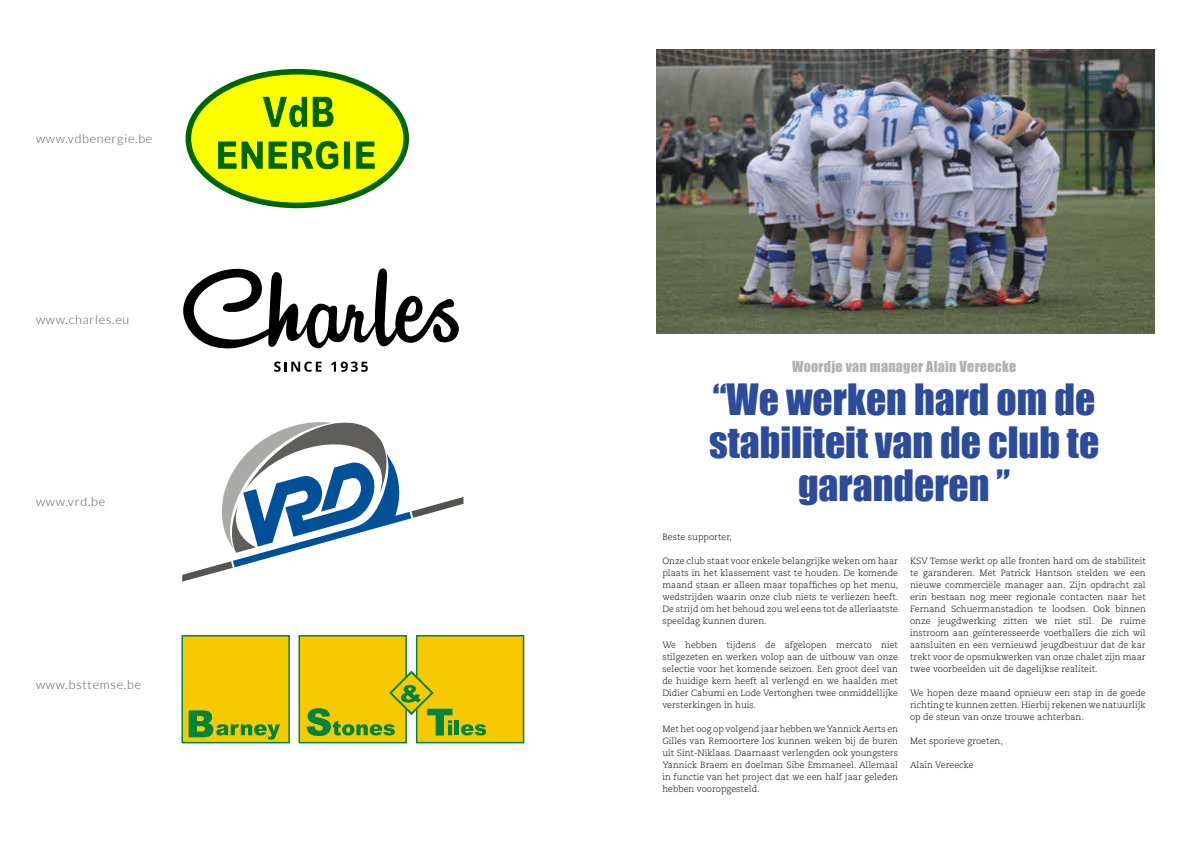
<style>
.page{position:relative;width:1191px;height:842px;background:#fff}
.page>*{position:absolute;margin:0;border:0;box-sizing:border-box;transform-origin:0 0}
.t1{font:39.6px/43px "Impact";color:#2c4b9b;text-align:center}
.t2{font:14px "Impact";letter-spacing:.02em;color:#b3b2b2}
.t3{font:300 12.4px "Lato";letter-spacing:.06em;color:#575756}
.t4{font:300 9px/12px "Caecilia";color:#000;text-align:justify}
</style>
<div class="page">
<svg style="left:183px;top:268px;width:276px;height:81px"></svg>
<svg style="left:274px;top:361px;width:47px;height:11px"></svg>
<svg style="left:331px;top:361px;width:37px;height:11px"></svg>
<div style="left:188px;top:72px;width:218px;height:133px;background:#ff0;border-radius:50%"></div>
<div style="left:185px;top:69px;width:224px;height:139px;border:6px solid #060;border-radius:50%"></div>
<svg style="left:262px;top:96px;width:72px;height:32px"></svg>
<div style="left:343px;top:141px;width:7px;height:28px;background:#060"></div>
<svg style="left:217px;top:140px;width:122px;height:30px"></svg>
<div style="left:343px;top:141px;width:8px;height:28px;border:1px solid #ff0"></div>
<svg style="left:355px;top:141px;width:20px;height:28px"></svg>
<svg style="left:182px;top:422px;width:281px;height:159px"></svg>
<div style="left:182px;top:636px;width:107px;height:107px;background:#f6c900"></div>
<div style="left:181px;top:635px;width:109px;height:108px;border:2px solid #00853e"></div>
<div style="left:299px;top:636px;width:107px;height:107px;background:#f6c900"></div>
<div style="left:298px;top:635px;width:109px;height:108px;border:2px solid #00853e"></div>
<div style="left:417px;top:636px;width:106px;height:107px;background:#f6c900"></div>
<div style="left:416px;top:635px;width:108px;height:108px;border:2px solid #00853e"></div>
<svg style="left:188px;top:710px;width:92px;height:30px"></svg>
<hr style="left:455px;top:720px;width:4px;height:15px;background:#00853e">
<svg style="left:461px;top:724px;width:25px;height:11px"></svg>
<svg style="left:306px;top:669px;width:146px;height:67px"></svg>
<img style="left:656px;top:50px;width:499px;height:283px">
<h3 class="t3" style="left:36px;top:132px;width:118px">www.vdbenergie.be</h3>
<h3 class="t3" style="left:36px;top:313px;width:95px">www.charles.eu</h3>
<h3 class="t3" style="left:36px;top:495px;width:71px">www.vrd.be</h3>
<h3 class="t3" style="left:36px;top:678px;width:107px">www.bsttemse.be</h3>
<h2 class="t2" style="left:792px;top:356px;width:226px">Woordje van manager Alain Vereecke</h2>
<h1 class="t1" style="left:709px;top:377px;width:392px">“We werken hard om de stabiliteit van de club te garanderen ”</h1>
<p class="t4" style="left:662px;top:531px;width:71px">Beste supporter,</p>
<p class="t4" style="left:662px;top:555px;width:237px">Onze club staat voor enkele belangrijke weken om haar plaats in het klassement vast te houden. De komende maand staan er alleen maar topaffiches op het menu, wedstrijden waarin onze club niets te verliezen heeft.<br>De strijd om het behoud zou wel eens tot de allerlaatste speeldag kunnen duren.</p>
<p class="t4" style="left:662px;top:639px;width:237px">We hebben tijdens de afgelopen mercato niet stilgezeten en werken volop aan de uitbouw van onze selectie voor het komende seizoen. Een groot deel van de huidige kern heeft al verlengd en we haalden met Didier Cabumi en Lode Vertonghen twee onmiddellijke versterkingen in huis.</p>
<p class="t4" style="left:662px;top:723px;width:237px">Met het oog op volgend jaar hebben we Yannick Aerts en Gilles van Remoortere los kunnen weken bij de buren uit Sint-Niklaas. Daarnaast verlengden ook youngsters Yannick Braem en doelman Sibe Emmaneel. Allemaal in functie van het project dat we een half jaar geleden hebben vooropgesteld.</p>
<p class="t4" style="left:910px;top:555px;width:237px">KSV Temse werkt op alle fronten hard om de stabiliteit te garanderen. Met Patrick Hantson stelden we een nieuwe commerciële manager aan. Zijn opdracht zal erin bestaan nog meer regionale contacten naar het Fernand Schuermanstadion te loodsen. Ook binnen onze jeugdwerking zitten we niet stil. De ruime instroom aan geïnteresseerde voetballers die zich wil aansluiten en een vernieuwd jeugdbestuur dat de kar trekt voor de opsmukwerken van onze chalet zijn maar twee voorbeelden uit de dagelijkse realiteit.</p>
<p class="t4" style="left:910px;top:687px;width:237px">We hopen deze maand opnieuw een stap in de goede richting te kunnen zetten. Hierbij rekenen we natuurlijk op de steun van onze trouwe achterban.</p>
<p class="t4" style="left:910px;top:735px;width:94px">Met sporieve groeten,</p>
<p class="t4" style="left:910px;top:759px;width:65px">Alain Vereecke</p>
</div>
